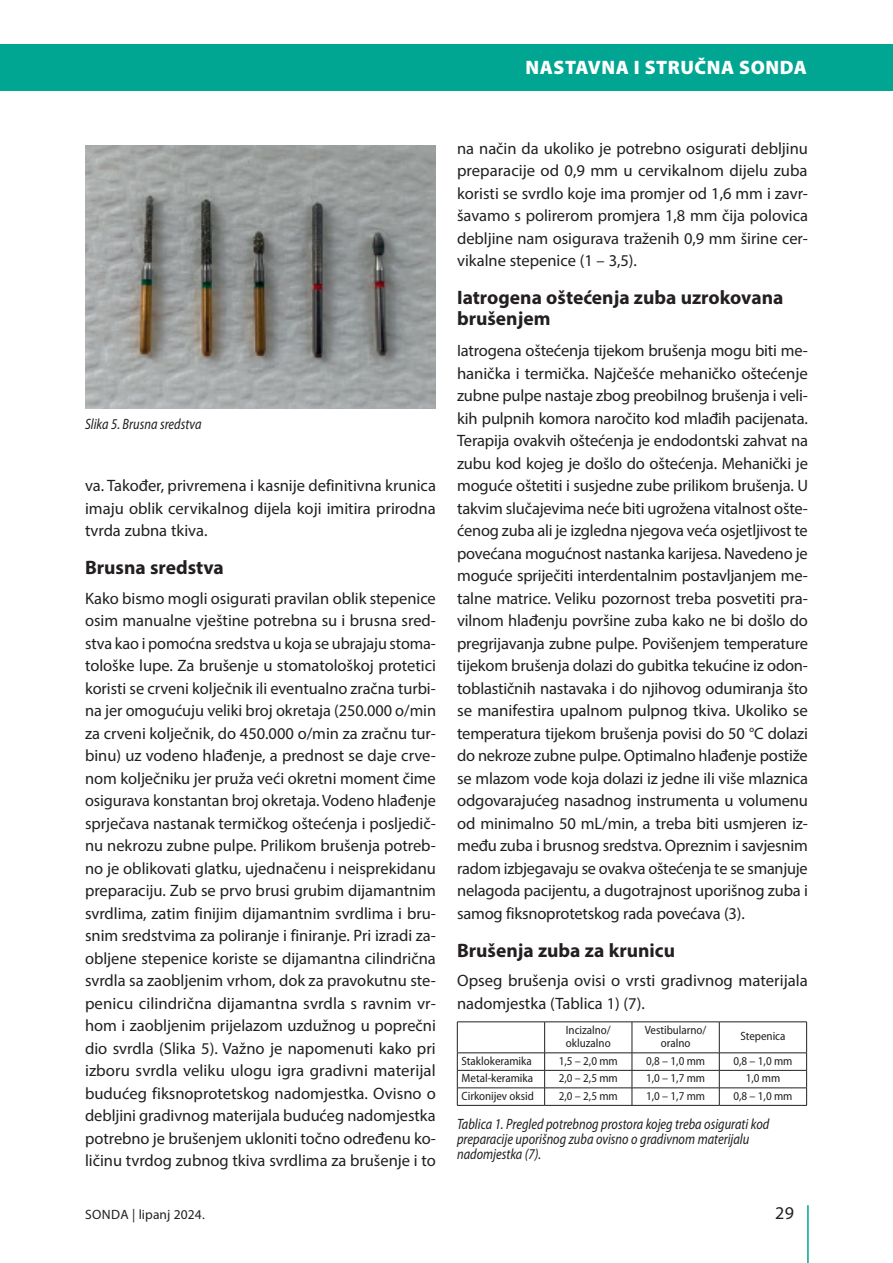
<style>
.page{position:relative;width:893px;height:1263px;background:#fff}
.page>*{position:absolute;margin:0;border:0;box-sizing:border-box;transform-origin:0 0}
.t1{font:700 19.5px/21px "Myriad Pro";color:#231f20}
.t2{font:900 19.5px "Myriad Pro";letter-spacing:.03em;color:#fff}
.t3{font:18px "Myriad Pro";color:#231f20}
.t4{font:16.5px/22.5px "Myriad Pro";color:#231f20;text-align:justify}
.t5{font:italic semi-condensed 15px/15px "Myriad Pro";color:#231f20;scale:.9 1}
.t6{font:13.5px "Myriad Pro";letter-spacing:.01em;color:#231f20}
.t7{font:semi-condensed 12px/13.5px "Myriad Pro";color:#231f20}
</style>
<div class="page">
<div style="left:0;top:44px;width:893px;height:46px;background:#00a692"></div>
<hr style="left:457px;top:1021px;width:88px;height:1px;background:#231f20">
<hr style="left:457px;top:1022px;width:1px;height:31px;background:#231f20">
<hr style="left:545px;top:1021px;width:87px;height:1px;background:#231f20">
<hr style="left:544px;top:1022px;width:1px;height:31px;background:#231f20">
<hr style="left:632px;top:1021px;width:87px;height:1px;background:#231f20">
<hr style="left:632px;top:1022px;width:1px;height:31px;background:#231f20">
<hr style="left:719px;top:1021px;width:88px;height:1px;background:#231f20">
<hr style="left:719px;top:1022px;width:1px;height:31px;background:#231f20">
<hr style="left:806px;top:1022px;width:1px;height:31px;background:#231f20">
<hr style="left:457px;top:1052px;width:88px;height:1px;background:#231f20">
<hr style="left:545px;top:1052px;width:87px;height:1px;background:#231f20">
<hr style="left:632px;top:1052px;width:87px;height:1px;background:#231f20">
<hr style="left:719px;top:1052px;width:88px;height:1px;background:#231f20">
<hr style="left:457px;top:1070px;width:88px;height:1px;background:#231f20">
<hr style="left:545px;top:1070px;width:87px;height:1px;background:#231f20">
<hr style="left:632px;top:1070px;width:87px;height:1px;background:#231f20">
<hr style="left:719px;top:1070px;width:88px;height:1px;background:#231f20">
<hr style="left:457px;top:1087px;width:88px;height:1px;background:#231f20">
<svg style="left:457px;top:1053px;width:1px;height:52px"></svg>
<hr style="left:545px;top:1087px;width:87px;height:1px;background:#231f20">
<svg style="left:544px;top:1053px;width:1px;height:52px"></svg>
<hr style="left:632px;top:1087px;width:87px;height:1px;background:#231f20">
<svg style="left:632px;top:1053px;width:1px;height:52px"></svg>
<hr style="left:719px;top:1087px;width:88px;height:1px;background:#231f20">
<svg style="left:719px;top:1053px;width:1px;height:52px"></svg>
<svg style="left:806px;top:1053px;width:1px;height:52px"></svg>
<hr style="left:457px;top:1105px;width:88px;height:1px;background:#231f20">
<hr style="left:545px;top:1105px;width:87px;height:1px;background:#231f20">
<hr style="left:632px;top:1105px;width:87px;height:1px;background:#231f20">
<hr style="left:719px;top:1105px;width:88px;height:1px;background:#231f20">
<img style="left:85px;top:146px;width:351px;height:263px">
<hr style="left:807px;top:1205px;width:2px;height:58px;background:#00a692">
<p class="t2" style="left:525px;top:57px;width:283px">NASTAVNA I STRUČNA SONDA</p>
<p class="t5" style="left:85px;top:417px;width:131px">Slika 5. Brusna sredstva</p>
<p class="t4" style="left:85px;top:474px;width:352px">va. Također, privremena i kasnije definitivna krunica imaju oblik cervikalnog dijela koji imitira prirodna tvrda zubna tkiva.</p>
<p class="t1" style="left:85px;top:557px;width:140px">Brusna sredstva</p>
<p class="t4" style="left:85px;top:587px;width:353px">Kako bismo mogli osigurati pravilan oblik stepenice osim manualne vještine potrebna su i brusna sred&shy;stva kao i pomoćna sredstva u koja se ubrajaju stoma&shy;tološke lupe. Za brušenje u stomatološkoj protetici koristi se crveni kolječnik ili eventualno zračna turbi&shy;na jer omogućuju veliki broj okretaja (250.000 o/min za crveni kolječnik, do 450.000 o/min za zračnu tur&shy;binu) uz vodeno hlađenje, a prednost se daje crve&shy;nom kolječniku jer pruža veći okretni moment čime osigurava konstantan broj okretaja. Vodeno hlađenje sprječava nastanak termičkog oštećenja i posljedič&shy;nu nekrozu zubne pulpe. Prilikom brušenja potreb&shy;no je oblikovati glatku, ujednačenu i neisprekidanu preparaciju. Zub se prvo brusi grubim dijamantnim svrdlima, zatim finijim dijamantnim svrdlima i bru&shy;snim sredstvima za poliranje i finiranje. Pri izradi za&shy;obljene stepenice koriste se dijamantna cilindrična svrdla sa zaobljenim vrhom, dok za pravokutnu ste&shy;penicu cilindrična dijamantna svrdla s ravnim vr&shy;hom i zaobljenim prijelazom uzdužnog u poprečni dio svrdla (Slika 5). Važno je napomenuti kako pri izboru svrdla veliku ulogu igra gradivni materijal budućeg fiksnoprotetskog nadomjestka. Ovisno o debljini gradivnog materijala budućeg nadomjestka potrebno je brušenjem ukloniti točno određenu ko&shy;ličinu tvrdog zubnog tkiva svrdlima za brušenje i to</p>
<p class="t4" style="left:457px;top:137px;width:352px">na način da ukoliko je potrebno osigurati debljinu preparacije od 0,9 mm u cervikalnom dijelu zuba koristi se svrdlo koje ima promjer od 1,6 mm i zavr&shy;šavamo s polirerom promjera 1,8 mm čija polovica debljine nam osigurava traženih 0,9 mm širine cer&shy;vikalne stepenice (1 – 3,5).</p>
<p class="t1" style="left:457px;top:287px;width:328px">Iatrogena oštećenja zuba uzrokovana brušenjem</p>
<p class="t4" style="left:457px;top:339px;width:352px">Iatrogena oštećenja tijekom brušenja mogu biti me&shy;hanička i termička. Najčešće mehaničko oštećenje zubne pulpe nastaje zbog preobilnog brušenja i veli&shy;kih pulpnih komora naročito kod mlađih pacijenata.<br>Terapija ovakvih oštećenja je endodontski zahvat na zubu kod kojeg je došlo do oštećenja. Mehanički je moguće oštetiti i susjedne zube prilikom brušenja. U takvim slučajevima neće biti ugrožena vitalnost ošte&shy;ćenog zuba ali je izgledna njegova veća osjetljivost te povećana mogućnost nastanka karijesa. Navedeno je moguće spriječiti interdentalnim postavljanjem me&shy;talne matrice. Veliku pozornost treba posvetiti pra&shy;vilnom hlađenju površine zuba kako ne bi došlo do pregrijavanja zubne pulpe. Povišenjem temperature tijekom brušenja dolazi do gubitka tekućine iz odon&shy;toblastičnih nastavaka i do njihovog odumiranja što se manifestira upalnom pulpnog tkiva. Ukoliko se temperatura tijekom brušenja povisi do 50 °C dolazi do nekroze zubne pulpe. Optimalno hlađenje postiže se mlazom vode koja dolazi iz jedne ili više mlaznica odgovarajućeg nasadnog instrumenta u volumenu od minimalno 50 mL/min, a treba biti usmjeren iz&shy;među zuba i brusnog sredstva. Opreznim i savjesnim radom izbjegavaju se ovakva oštećenja te se smanjuje nelagoda pacijentu, a dugotrajnost uporišnog zuba i samog fiksnoprotetskog rada povećava (3).</p>
<p class="t1" style="left:457px;top:939px;width:219px">Brušenja zuba za krunicu</p>
<p class="t4" style="left:457px;top:969px;width:352px">Opseg brušenja ovisi o vrsti gradivnog materijala nadomjestka (Tablica 1) (7).</p>
<p class="t7" style="left:566px;top:1023px;width:46px">Incizalno/ okluzalno</p>
<p class="t7" style="left:645px;top:1023px;width:63px;text-align:center">Vestibularno/ oralno</p>
<p class="t7" style="left:740px;top:1030px;width:47px">Stepenica</p>
<p class="t7" style="left:462px;top:1054px;width:72px">Staklokeramika</p>
<p class="t7" style="left:559px;top:1054px;width:60px">1,5 – 2,0 mm</p>
<p class="t7" style="left:646px;top:1054px;width:60px">0,8 – 1,0 mm</p>
<p class="t7" style="left:733px;top:1054px;width:60px">0,8 – 1,0 mm</p>
<p class="t7" style="left:462px;top:1071px;width:73px">Metal-keramika</p>
<p class="t7" style="left:559px;top:1071px;width:60px">2,0 – 2,5 mm</p>
<p class="t7" style="left:646px;top:1071px;width:60px">1,0 – 1,7 mm</p>
<p class="t7" style="left:746px;top:1071px;width:36px">1,0 mm</p>
<p class="t7" style="left:462px;top:1089px;width:74px">Cirkonijev oksid</p>
<p class="t7" style="left:559px;top:1089px;width:60px">2,0 – 2,5 mm</p>
<p class="t7" style="left:646px;top:1089px;width:60px">1,0 – 1,7 mm</p>
<p class="t7" style="left:733px;top:1089px;width:60px">0,8 – 1,0 mm</p>
<p class="t5" style="left:457px;top:1116px;width:348px">Tablica 1. Pregled potrebnog prostora kojeg treba osigurati kod preparacije uporišnog zuba ovisno o gradivnom materijalu nadomjestka (7).</p>
<p class="t6" style="left:85px;top:1206px;width:121px">SONDA | lipanj 2024.</p>
<p class="t3" style="left:775px;top:1201px;width:20px">29</p>
</div>
